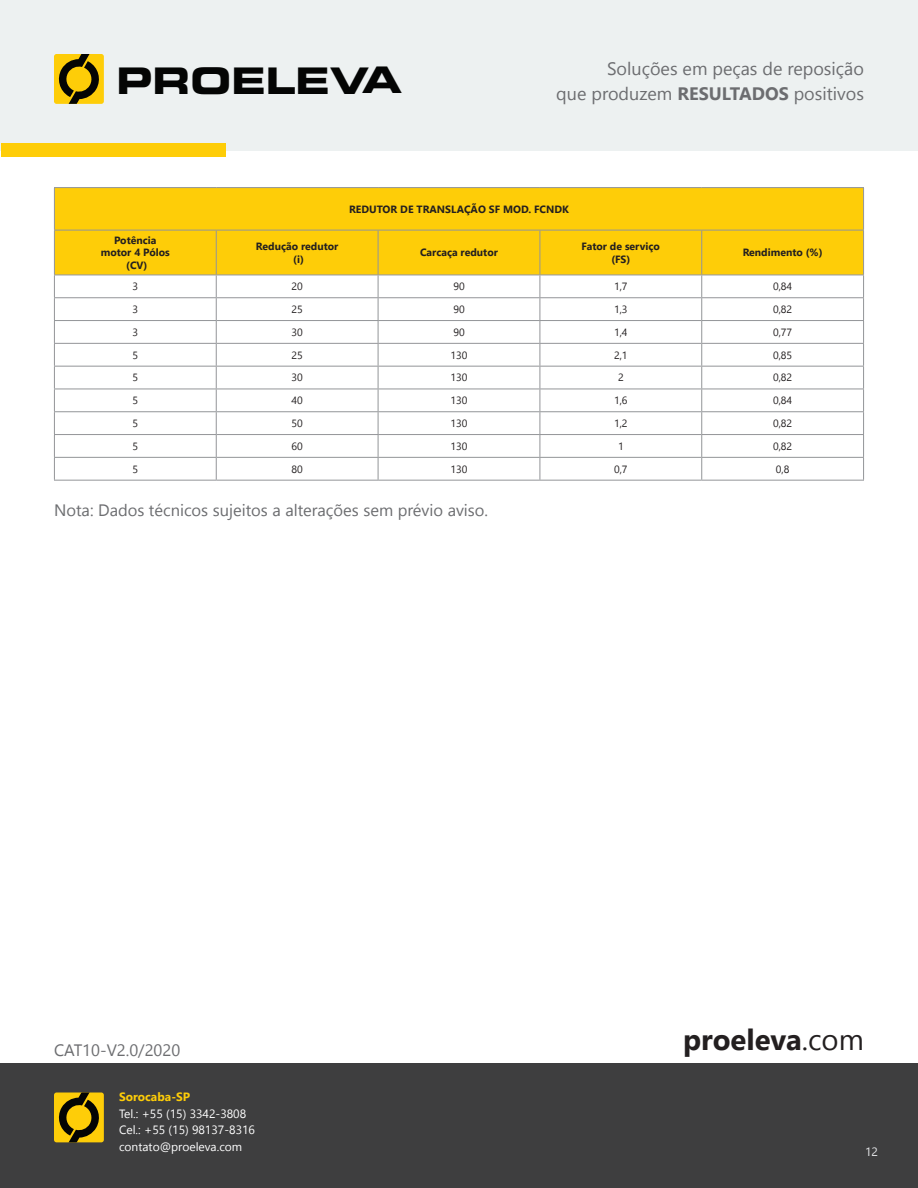
<style>
.page{position:relative;width:918px;height:1188px;background:#fff}
.page>*{position:absolute;margin:0;border:0;box-sizing:border-box;transform-origin:0 0}
.t1{font:36.6px "Eurostile LT Std Bold Ex 2";color:#040504}
.t2{font:700 29.25px "Gadugi";color:#231f20}
.t3{font:18px/25.5px "Gadugi";color:#6c6d70;text-align:right}
.t4{font:16.5px "Gadugi";color:#6c6d70}
.t5{font:12px/16.5px "Gadugi";color:#fff}
.t6{font:700 12px "Gadugi";color:#fecd08}
.t7{font:12px "Gadugi";color:#e6e7e9}
.t8{font:700 10.5px/12.6px "Gadugi";color:#231f20;text-align:center}
.t9{font:10.5px "Gadugi";color:#231f20}
.s1{font-weight:700}
.s2{font-weight:400}
</style>
<div class="page">
<div style="left:0;top:0;width:918px;height:150px;background:#edf1f1"></div>
<div style="left:0;top:1063px;width:918px;height:125px;background:#3e3e3f"></div>
<div style="left:54px;top:54px;width:50px;height:50px;background:#fecd08;border-radius:3px"></div>
<svg style="left:56px;top:54px;width:46px;height:50px"></svg>
<div style="left:1px;top:144px;width:224px;height:13px;background:#fecd08"></div>
<div style="left:54px;top:1093px;width:50px;height:49px;background:#fecd08;border-radius:3px"></div>
<svg style="left:58px;top:1093px;width:41px;height:49px"></svg>
<div style="left:55px;top:188px;width:808px;height:87px;background:#fecd08"></div>
<svg style="left:55px;top:276px;width:808px;height:204px"></svg>
<hr style="left:54px;top:187px;width:162px;height:1px;background:#939598">
<hr style="left:54px;top:188px;width:1px;height:42px;background:#939598">
<hr style="left:216px;top:187px;width:162px;height:1px;background:#939598">
<hr style="left:378px;top:187px;width:162px;height:1px;background:#939598">
<hr style="left:540px;top:187px;width:162px;height:1px;background:#939598">
<hr style="left:702px;top:187px;width:162px;height:1px;background:#939598">
<hr style="left:54px;top:230px;width:162px;height:1px;background:#939598">
<hr style="left:54px;top:231px;width:1px;height:44px;background:#939598">
<hr style="left:216px;top:230px;width:162px;height:1px;background:#939598">
<hr style="left:216px;top:231px;width:1px;height:44px;background:#939598">
<hr style="left:378px;top:230px;width:162px;height:1px;background:#939598">
<hr style="left:540px;top:230px;width:162px;height:1px;background:#939598">
<hr style="left:702px;top:230px;width:162px;height:1px;background:#939598">
<hr style="left:54px;top:275px;width:162px;height:1px;background:#939598">
<hr style="left:216px;top:275px;width:162px;height:1px;background:#939598">
<hr style="left:378px;top:275px;width:162px;height:1px;background:#939598">
<hr style="left:540px;top:275px;width:162px;height:1px;background:#939598">
<hr style="left:702px;top:275px;width:162px;height:1px;background:#939598">
<hr style="left:378px;top:231px;width:1px;height:44px;background:#939598">
<hr style="left:863px;top:188px;width:1px;height:42px;background:#939598">
<hr style="left:539px;top:231px;width:1px;height:44px;background:#939598">
<hr style="left:701px;top:231px;width:1px;height:44px;background:#939598">
<hr style="left:863px;top:231px;width:1px;height:44px;background:#939598">
<hr style="left:54px;top:297px;width:162px;height:1px;background:#939598">
<hr style="left:216px;top:297px;width:162px;height:1px;background:#939598">
<hr style="left:378px;top:297px;width:162px;height:1px;background:#939598">
<hr style="left:540px;top:297px;width:162px;height:1px;background:#939598">
<hr style="left:702px;top:297px;width:162px;height:1px;background:#939598">
<hr style="left:54px;top:320px;width:162px;height:1px;background:#939598">
<hr style="left:216px;top:320px;width:162px;height:1px;background:#939598">
<hr style="left:378px;top:320px;width:162px;height:1px;background:#939598">
<hr style="left:540px;top:320px;width:162px;height:1px;background:#939598">
<hr style="left:702px;top:320px;width:162px;height:1px;background:#939598">
<hr style="left:54px;top:343px;width:162px;height:1px;background:#939598">
<hr style="left:216px;top:343px;width:162px;height:1px;background:#939598">
<hr style="left:378px;top:343px;width:162px;height:1px;background:#939598">
<hr style="left:540px;top:343px;width:162px;height:1px;background:#939598">
<hr style="left:702px;top:343px;width:162px;height:1px;background:#939598">
<hr style="left:54px;top:366px;width:162px;height:1px;background:#939598">
<hr style="left:216px;top:366px;width:162px;height:1px;background:#939598">
<hr style="left:378px;top:366px;width:162px;height:1px;background:#939598">
<hr style="left:540px;top:366px;width:162px;height:1px;background:#939598">
<hr style="left:702px;top:366px;width:162px;height:1px;background:#939598">
<hr style="left:54px;top:389px;width:162px;height:1px;background:#939598">
<hr style="left:216px;top:389px;width:162px;height:1px;background:#939598">
<hr style="left:378px;top:389px;width:162px;height:1px;background:#939598">
<hr style="left:540px;top:389px;width:162px;height:1px;background:#939598">
<hr style="left:702px;top:389px;width:162px;height:1px;background:#939598">
<hr style="left:54px;top:411px;width:162px;height:1px;background:#939598">
<hr style="left:216px;top:411px;width:162px;height:1px;background:#939598">
<hr style="left:378px;top:411px;width:162px;height:1px;background:#939598">
<hr style="left:540px;top:411px;width:162px;height:1px;background:#939598">
<hr style="left:702px;top:411px;width:162px;height:1px;background:#939598">
<hr style="left:54px;top:434px;width:162px;height:1px;background:#939598">
<hr style="left:216px;top:434px;width:162px;height:1px;background:#939598">
<hr style="left:378px;top:434px;width:162px;height:1px;background:#939598">
<hr style="left:540px;top:434px;width:162px;height:1px;background:#939598">
<hr style="left:702px;top:434px;width:162px;height:1px;background:#939598">
<hr style="left:54px;top:457px;width:162px;height:1px;background:#939598">
<svg style="left:54px;top:275px;width:1px;height:205px"></svg>
<hr style="left:216px;top:457px;width:162px;height:1px;background:#939598">
<svg style="left:216px;top:275px;width:1px;height:205px"></svg>
<hr style="left:378px;top:457px;width:162px;height:1px;background:#939598">
<hr style="left:540px;top:457px;width:162px;height:1px;background:#939598">
<hr style="left:702px;top:457px;width:162px;height:1px;background:#939598">
<hr style="left:54px;top:480px;width:162px;height:1px;background:#939598">
<hr style="left:216px;top:480px;width:162px;height:1px;background:#939598">
<hr style="left:378px;top:480px;width:162px;height:1px;background:#939598">
<hr style="left:540px;top:480px;width:162px;height:1px;background:#939598">
<hr style="left:702px;top:480px;width:162px;height:1px;background:#939598">
<svg style="left:378px;top:275px;width:1px;height:205px"></svg>
<svg style="left:539px;top:275px;width:1px;height:205px"></svg>
<svg style="left:701px;top:275px;width:1px;height:205px"></svg>
<svg style="left:863px;top:275px;width:1px;height:205px"></svg>
<h1 class="t1" style="left:116px;top:55px;width:287px">PROELEVA</h1>
<h3 class="t3" style="left:556px;top:55px;width:309px">Soluções em peças de reposição<br>que produzem <span class="s1">RESULTADOS</span> positivos</h3>
<p class="t8" style="left:349px;top:203px;width:221px">REDUTOR DE TRANSLAÇÃO SF MOD. FCNDK</p>
<p class="t8" style="left:101px;top:234px;width:71px">Potência motor 4 Pólos (CV)</p>
<p class="t8" style="left:256px;top:240px;width:84px">Redução redutor (i)</p>
<p class="t8" style="left:420px;top:246px;width:79px">Carcaça redutor</p>
<p class="t8" style="left:582px;top:240px;width:80px">Fator de serviço (FS)</p>
<p class="t8" style="left:743px;top:246px;width:81px">Rendimento (%)</p>
<p class="t9" style="left:133px;top:280px;width:7px">3</p>
<p class="t9" style="left:292px;top:280px;width:13px">20</p>
<p class="t9" style="left:453px;top:280px;width:13px">90</p>
<p class="t9" style="left:614px;top:280px;width:15px">1,7</p>
<p class="t9" style="left:773px;top:280px;width:21px">0,84</p>
<p class="t9" style="left:133px;top:303px;width:7px">3</p>
<p class="t9" style="left:292px;top:303px;width:13px">25</p>
<p class="t9" style="left:453px;top:303px;width:13px">90</p>
<p class="t9" style="left:614px;top:303px;width:15px">1,3</p>
<p class="t9" style="left:773px;top:303px;width:21px">0,82</p>
<p class="t9" style="left:133px;top:326px;width:7px">3</p>
<p class="t9" style="left:292px;top:326px;width:13px">30</p>
<p class="t9" style="left:453px;top:326px;width:13px">90</p>
<p class="t9" style="left:614px;top:326px;width:15px">1,4</p>
<p class="t9" style="left:773px;top:326px;width:21px">0,77</p>
<p class="t9" style="left:133px;top:349px;width:7px">5</p>
<p class="t9" style="left:292px;top:349px;width:13px">25</p>
<p class="t9" style="left:451px;top:349px;width:18px">130</p>
<p class="t9" style="left:614px;top:349px;width:15px">2,1</p>
<p class="t9" style="left:773px;top:349px;width:21px">0,85</p>
<p class="t9" style="left:133px;top:371px;width:7px">5</p>
<p class="t9" style="left:292px;top:371px;width:13px">30</p>
<p class="t9" style="left:451px;top:371px;width:18px">130</p>
<p class="t9" style="left:618px;top:371px;width:7px">2</p>
<p class="t9" style="left:773px;top:371px;width:21px">0,82</p>
<p class="t9" style="left:133px;top:394px;width:7px">5</p>
<p class="t9" style="left:292px;top:394px;width:13px">40</p>
<p class="t9" style="left:451px;top:394px;width:18px">130</p>
<p class="t9" style="left:614px;top:394px;width:15px">1,6</p>
<p class="t9" style="left:773px;top:394px;width:21px">0,84</p>
<p class="t9" style="left:133px;top:417px;width:7px">5</p>
<p class="t9" style="left:292px;top:417px;width:13px">50</p>
<p class="t9" style="left:451px;top:417px;width:18px">130</p>
<p class="t9" style="left:614px;top:417px;width:15px">1,2</p>
<p class="t9" style="left:773px;top:417px;width:21px">0,82</p>
<p class="t9" style="left:133px;top:440px;width:7px">5</p>
<p class="t9" style="left:292px;top:440px;width:13px">60</p>
<p class="t9" style="left:451px;top:440px;width:18px">130</p>
<p class="t9" style="left:618px;top:440px;width:7px">1</p>
<p class="t9" style="left:773px;top:440px;width:21px">0,82</p>
<p class="t9" style="left:133px;top:463px;width:7px">5</p>
<p class="t9" style="left:292px;top:463px;width:13px">80</p>
<p class="t9" style="left:451px;top:463px;width:18px">130</p>
<p class="t9" style="left:614px;top:463px;width:15px">0,7</p>
<p class="t9" style="left:776px;top:463px;width:15px">0,8</p>
<h3 class="t4" style="left:54px;top:500px;width:436px">Nota: Dados técnicos sujeitos a alterações sem prévio aviso.</h3>
<h3 class="t4" style="left:54px;top:1041px;width:128px">CAT10-V2.0/2020</h3>
<p class="t6" style="left:119px;top:1090px;width:73px">Sorocaba-SP</p>
<p class="t5" style="left:119px;top:1105px;width:138px">Tel.: +55 (15) 3342-3808<br>Cel.: +55 (15) 98137-8316 contato@proeleva.com</p>
<h2 class="t2" style="left:683px;top:1022px;width:182px">proeleva<span class="s2">.com</span></h2>
<p class="t7" style="left:865px;top:1145px;width:14px">12</p>
</div>
